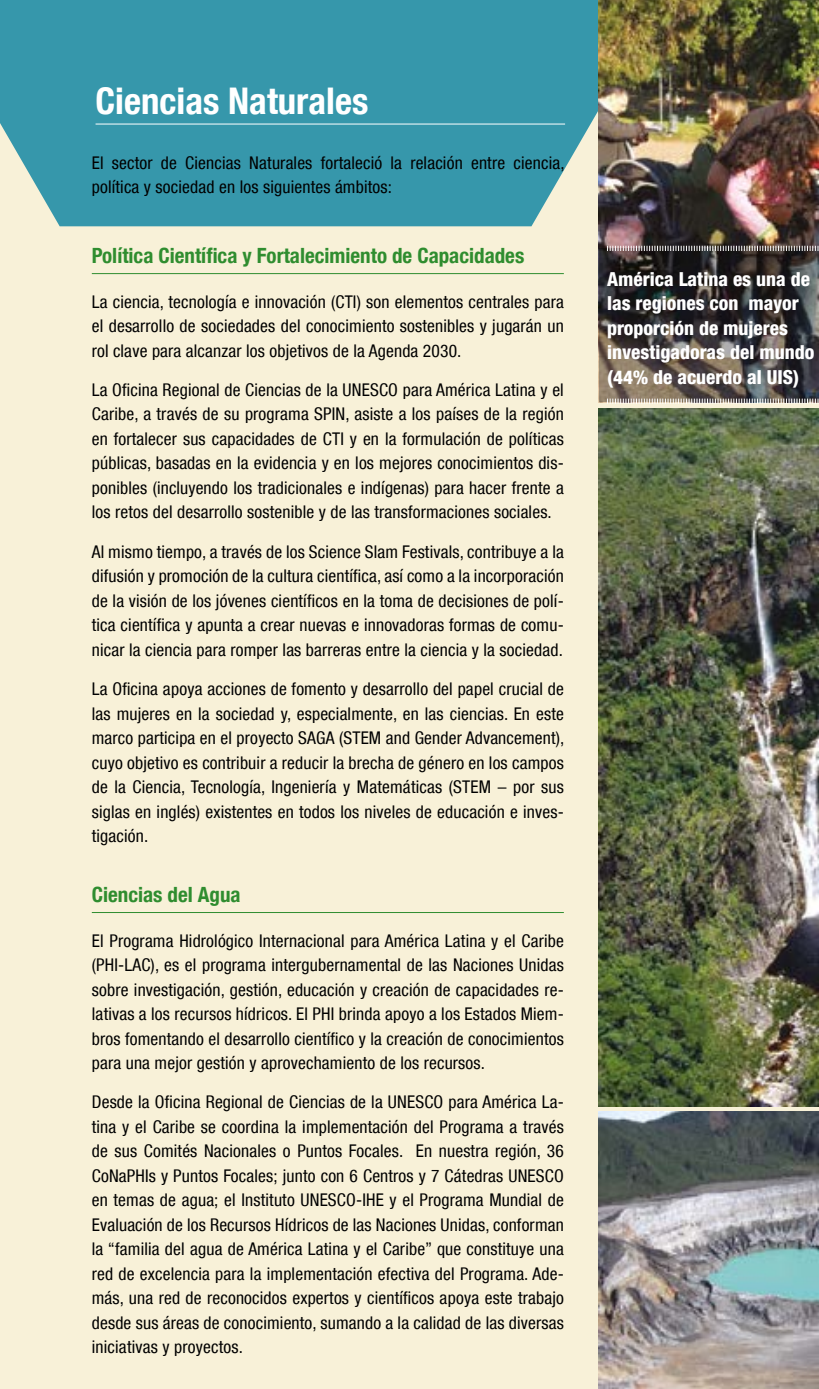
<style>
.page{position:relative;width:819px;height:1389px;background:#fff}
.page>*{position:absolute;margin:0;border:0;box-sizing:border-box;transform-origin:0 0}
.t1{font:700 condensed 36.75px "Helvetica Neue LT Com";color:#fff}
.t2{font:700 condensed 21px "Helvetica Neue LT Com";color:#2f8d2f}
.t3{font:800 condensed 19.25px/24.5px "Helvetica Neue LT Com";color:#fff}
.t4{font:condensed 17.5px/24.5px "Helvetica Neue LT Com";letter-spacing:.01em;color:#000;text-align:justify}
</style>
<div class="page">
<div style="left:0;top:2px;width:819px;height:1387px;background:#f8f1d8"></div>
<div style="left:0;top:0;width:598px;height:226px;background:#3697ab"></div>
<img style="left:598px;top:0;width:221px;height:403px">
<img style="left:598px;top:409px;width:221px;height:698px">
<img style="left:598px;top:1112px;width:221px;height:277px">
<hr style="left:95px;top:124px;width:470px;height:1px;background:#fff">
<hr style="left:92px;top:273px;width:472px;height:1px;background:#2f8d2f">
<hr style="left:92px;top:912px;width:472px;height:1px;background:#2f8d2f">
<svg style="left:599px;top:248px;width:220px;height:154px;background:#413c3b"></svg>
<svg style="left:607px;top:246px;width:211px;height:5px"></svg>
<svg style="left:607px;top:399px;width:211px;height:5px"></svg>
<h1 class="t1" style="left:95px;top:79px;width:274px">Ciencias Naturales</h1>
<p class="t4" style="left:92px;top:150px;width:474px">El sector de Ciencias Naturales fortaleció la relación entre ciencia, política y sociedad en los siguientes ámbitos:</p>
<p class="t2" style="left:92px;top:243px;width:434px">Política Científica y Fortalecimiento de Capacidades</p>
<p class="t4" style="left:92px;top:289px;width:473px">La ciencia, tecnología e innovación (CTI) son elementos centrales para el desarrollo de sociedades del conocimiento sostenibles y jugarán un rol clave para alcanzar los objetivos de la Agenda 2030.</p>
<p class="t4" style="left:92px;top:377px;width:473px">La Oficina Regional de Ciencias de la UNESCO para América Latina y el Caribe, a través de su programa SPIN, asiste a los países de la región en fortalecer sus capacidades de CTI y en la formulación de políticas públicas, basadas en la evidencia y en los mejores conocimientos dis&shy;ponibles (incluyendo los tradicionales e indígenas) para hacer frente a los retos del desarrollo sostenible y de las transformaciones sociales.</p>
<p class="t4" style="left:92px;top:539px;width:473px">Al mismo tiempo, a través de los Science Slam Festivals, contribuye a la difusión y promoción de la cultura científica, así como a la incorporación de la visión de los jóvenes científicos en la toma de decisiones de polí&shy;tica científica y apunta a crear nuevas e innovadoras formas de comu&shy;nicar la ciencia para romper las barreras entre la ciencia y la sociedad.</p>
<p class="t4" style="left:92px;top:677px;width:474px">La Oficina apoya acciones de fomento y desarrollo del papel crucial de las mujeres en la sociedad y, especialmente, en las ciencias. En este marco participa en el proyecto SAGA (STEM and Gender Advancement), cuyo objetivo es contribuir a reducir la brecha de género en los campos de la Ciencia, Tecnología, Ingeniería y Matemáticas (STEM – por sus siglas en inglés) existentes en todos los niveles de educación e inves&shy;tigación.</p>
<p class="t2" style="left:92px;top:882px;width:150px">Ciencias del Agua</p>
<p class="t4" style="left:92px;top:928px;width:473px">El Programa Hidrológico Internacional para América Latina y el Caribe (PHI-LAC), es el programa intergubernamental de las Naciones Unidas sobre investigación, gestión, educación y creación de capacidades re&shy;lativas a los recursos hídricos. El PHI brinda apoyo a los Estados Miem&shy;bros fomentando el desarrollo científico y la creación de conocimientos para una mejor gestión y aprovechamiento de los recursos.</p>
<p class="t4" style="left:92px;top:1090px;width:473px">Desde la Oficina Regional de Ciencias de la UNESCO para América La&shy;tina y el Caribe se coordina la implementación del Programa a través de sus Comités Nacionales o Puntos Focales. En nuestra región, 36<br>CoNaPHIs y Puntos Focales; junto con 6 Centros y 7 Cátedras UNESCO en temas de agua; el Instituto UNESCO-IHE y el Programa Mundial de Evaluación de los Recursos Hídricos de las Naciones Unidas, conforman la “familia del agua de América Latina y el Caribe” que constituye una red de excelencia para la implementación efectiva del Programa. Ade&shy;más, una red de reconocidos expertos y científicos apoya este trabajo desde sus áreas de conocimiento, sumando a la calidad de las diversas iniciativas y proyectos.</p>
<p class="t3" style="left:607px;top:266px;width:209px">América Latina es una de las regiones con mayor proporción de mujeres investigadoras del mundo (44% de acuerdo al UIS)</p>
</div>
